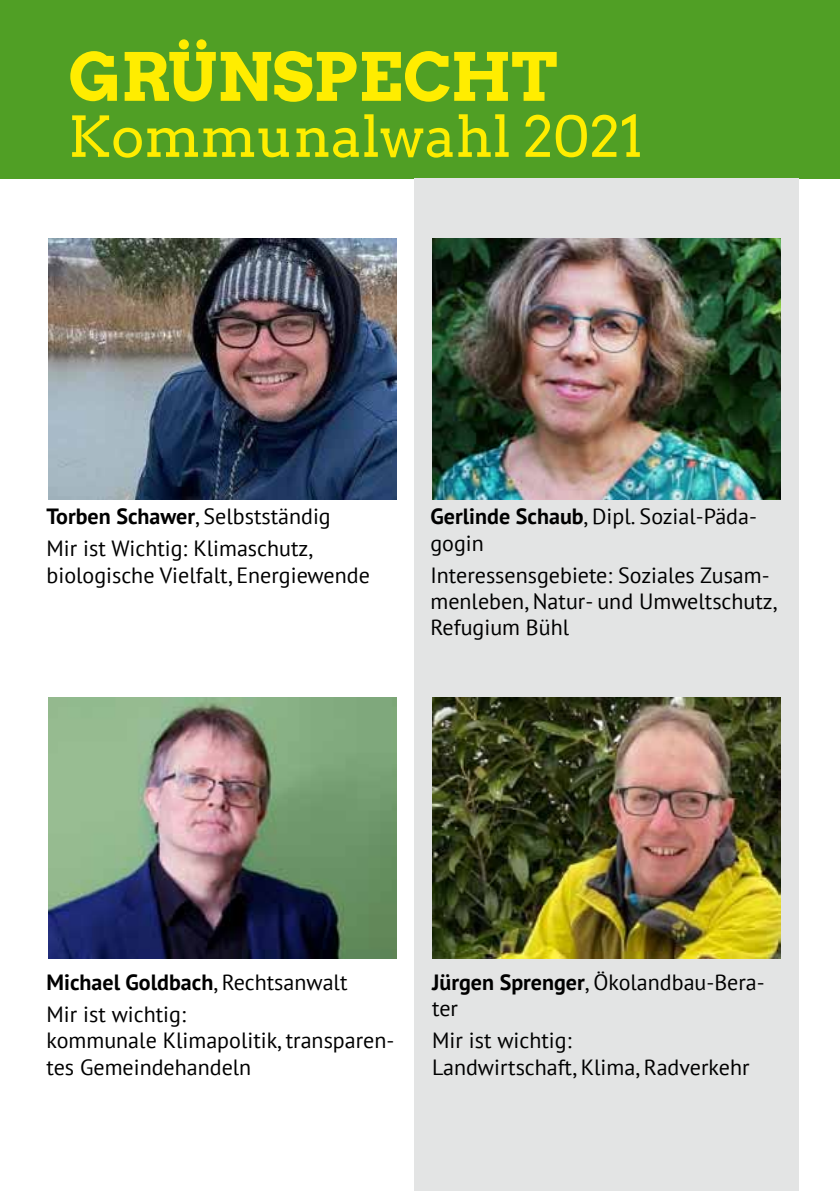
<style>
.page{position:relative;width:840px;height:1191px;background:#fff}
.page>*{position:absolute;margin:0;border:0;box-sizing:border-box;transform-origin:0 0}
.t1{font:66px "Arvo Gruen";letter-spacing:-.005em;color:#ffed00}
.t2{font:56px "Arvo";color:#ffed00}
.t3{font:22px/26.4px "PT Sans";color:#000}
.s1{font-weight:700}
</style>
<div class="page">
<div style="left:0;top:0;width:839px;height:178px;background:#509f25"></div>
<div style="left:414px;top:179px;width:383px;height:1012px;background:#e3e4e4"></div>
<img style="left:48px;top:238px;width:348px;height:261px">
<img style="left:432px;top:238px;width:347px;height:261px">
<img style="left:48px;top:698px;width:348px;height:260px">
<img style="left:432px;top:698px;width:347px;height:260px">
<h1 class="t1" style="left:68px;top:31px;width:490px">GRÜNSPECHT</h1>
<h2 class="t2" style="left:68px;top:103px;width:576px">Kommunalwahl 2021</h2>
<p class="t3" style="left:46px;top:500px;width:285px;line-height:32px"><span class="s1">Torben Schawer</span>, Selbstständig<br>Mir ist Wichtig: Klimaschutz,</p>
<p class="t3" style="left:46px;top:561px;width:324px">biologische Vielfalt, Energiewende</p>
<p class="t3" style="left:430px;top:502px;width:328px"><span class="s1">Gerlinde Schaub</span>, Dipl. Sozial-Päda&shy;gogin</p>
<p class="t3" style="left:430px;top:561px;width:348px">I nteressensgebiete: Soziales Zusam&shy;menleben, Natur- und Umweltschutz,<br>Refugium Bühl</p>
<p class="t3" style="left:46px;top:965px;width:302px;line-height:32px"><span class="s1">Michael Goldbach</span>, Rechtsanwalt<br>Mir ist wichtig:</p>
<p class="t3" style="left:46px;top:1026px;width:349px">kommunale Klimapolitik, transparen&shy;tes Gemeindehandeln</p>
<p class="t3" style="left:432px;top:968px;width:334px"><span class="s1">Jürgen Sprenger</span>, Ökolandbau-Bera&shy;ter</p>
<p class="t3" style="left:432px;top:1026px;width:318px">Mir ist wichtig:<br>Landwirtschaft, Klima, Radverkehr</p>
</div>
